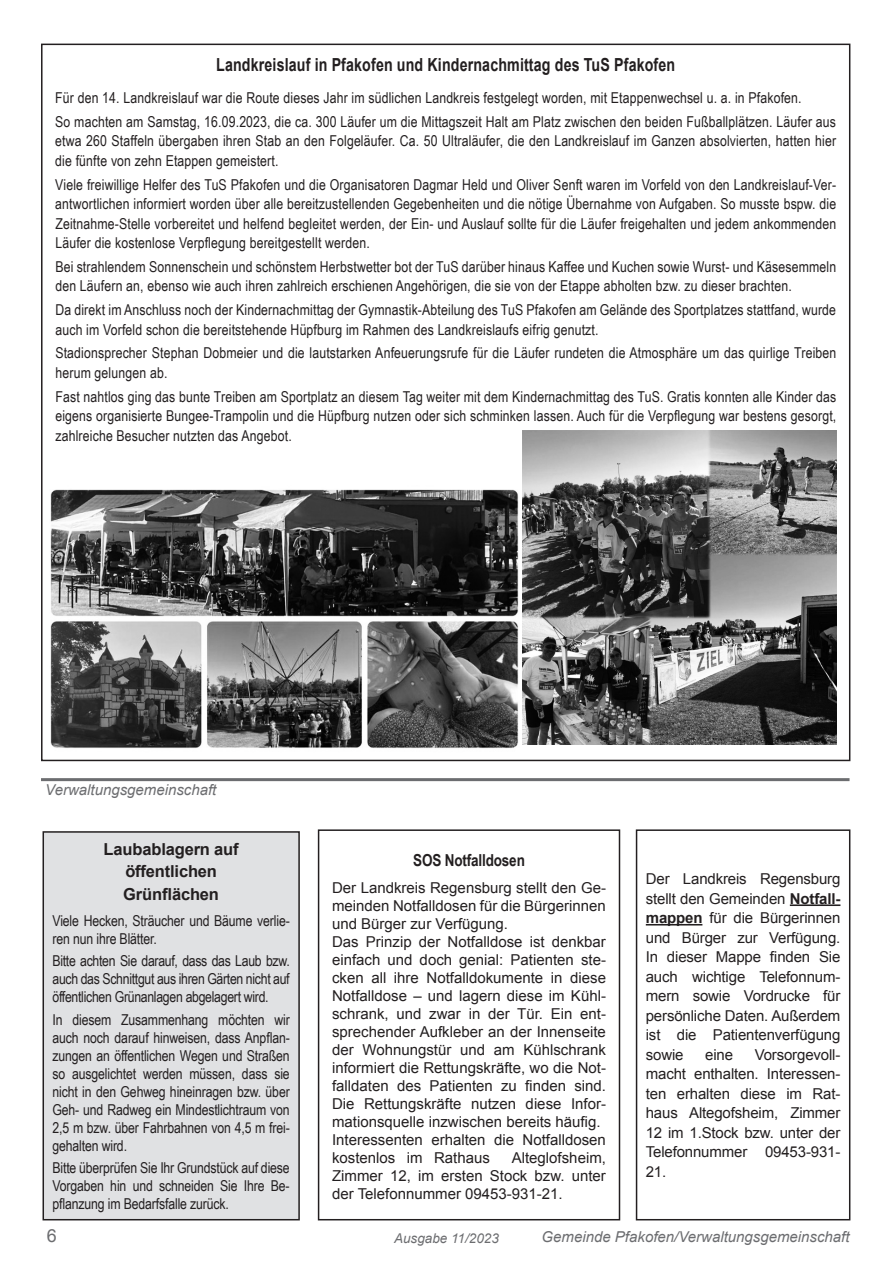
<style>
.page{position:relative;width:893px;height:1263px;background:#fff}
.page>*{position:absolute;margin:0;border:0;box-sizing:border-box;transform-origin:0 0}
.t1{font:700 18px "Arial";letter-spacing:.01em;color:#231f20;scale:.79 1}
.t2{font:18px "Arial";color:#6c6d70}
.t3{font:700 16.5px/22.5px "Arial";letter-spacing:-.01em;color:#231f20;text-align:center}
.t4{font:700 16.5px "Arial Narrow";letter-spacing:-.01em;color:#231f20}
.t5{font:15px/18px "Arial Narrow";letter-spacing:.01em;color:#231f20}
.t6{font:15px/18px "Arial";color:#231f20;text-align:justify}
.t7{font:italic 15px "Arial";color:#6c6d70}
.t8{font:15px/18px "Arial Narrow";letter-spacing:-.01em;color:#231f20}
.t9{font:italic 13.5px "Arial";color:#6c6d70}
.s1{font-weight:700}
</style>
<div class="page">
<hr style="left:790px;top:904px;width:50px;height:2px;background:#231f20">
<hr style="left:646px;top:924px;width:56px;height:1px;background:#231f20">
<div style="left:636px;top:829px;width:214px;height:391px;border:2px solid #231f20"></div>
<div style="left:318px;top:829px;width:302px;height:391px;border:2px solid #231f20"></div>
<img style="left:50px;top:489px;width:469px;height:260px">
<img style="left:522px;top:430px;width:315px;height:315px">
<hr style="left:41px;top:778px;width:808px;height:3px;background:#6c6d70">
<div style="left:43px;top:832px;width:256px;height:388px;background:#e0e1e3"></div>
<div style="left:43px;top:831px;width:257px;height:389px;border:2px solid #231f20"></div>
<p class="t1" style="left:216px;top:53px;width:582px">Landkreislauf in Pfakofen und Kindernachmittag des TuS Pfakofen</p>
<p class="t5" style="left:55px;top:86px;width:782px;line-height:23.7px">Für den 14. Landkreislauf war die Route dieses Jahr im südlichen Landkreis festgelegt worden, mit Etappenwechsel u. a. in Pfakofen.<br>So machten am Samstag, 16.09.2023, die ca. 300 Läufer um die Mittagszeit Halt am Platz zwischen den beiden Fußballplätzen. Läufer aus</p>
<p class="t5" style="left:55px;top:131px;width:782px;line-height:19.5px">etwa 260 Staffeln übergaben ihren Stab an den Folgeläufer. Ca. 50 Ultraläufer, die den Landkreislauf im Ganzen absolvierten, hatten hier die fünfte von zehn Etappen gemeistert.</p>
<p class="t5" style="left:55px;top:174px;width:782px;line-height:19.5px;text-align:justify">Viele freiwillige Helfer des TuS Pfakofen und die Organisatoren Dagmar Held und Oliver Senft waren im Vorfeld von den Landkreislauf-Ver&shy;antwortlichen informiert worden über alle bereitzustellenden Gegebenheiten und die nötige Übernahme von Aufgaben. So musste bspw. die Zeitnahme-Stelle vorbereitet und helfend begleitet werden, der Ein- und Auslauf sollte für die Läufer freigehalten und jedem ankommenden Läufer die kostenlose Verpflegung bereitgestellt werden.</p>
<p class="t5" style="left:55px;top:256px;width:782px;line-height:19.5px">Bei strahlendem Sonnenschein und schönstem Herbstwetter bot der TuS darüber hinaus Kaffee und Kuchen sowie Wurst- und Käsesemmeln den Läufern an, ebenso wie auch ihren zahlreich erschienen Angehörigen, die sie von der Etappe abholten bzw. zu dieser brachten.</p>
<p class="t5" style="left:55px;top:300px;width:782px;line-height:19.5px">Da direkt im Anschluss noch der Kindernachmittag der Gymnastik-Abteilung des TuS Pfakofen am Gelände des Sportplatzes stattfand, wurde auch im Vorfeld schon die bereitstehende Hüpfburg im Rahmen des Landkreislaufs eifrig genutzt.</p>
<p class="t5" style="left:55px;top:343px;width:782px;line-height:19.5px">Stadionsprecher Stephan Dobmeier und die lautstarken Anfeuerungsrufe für die Läufer rundeten die Atmosphäre um das quirlige Treiben herum gelungen ab.</p>
<p class="t5" style="left:55px;top:386px;width:782px;line-height:19.5px;text-align:justify">Fast nahtlos ging das bunte Treiben am Sportplatz an diesem Tag weiter mit dem Kindernachmittag des TuS. Gratis konnten alle Kinder das eigens organisierte Bungee-Trampolin und die Hüpfburg nutzen oder sich schminken lassen. Auch für die Verpflegung war bestens gesorgt, zahlreiche Besucher nutzten das Angebot.</p>
<p class="t7" style="left:45px;top:780px;width:173px">Verwaltungsgemeinschaft</p>
<p class="t3" style="left:104px;top:838px;width:137px">Laubablagern auf öffentlichen<br>Grünflächen</p>
<p class="t8" style="left:53px;top:911px;width:239px">Viele Hecken, Sträucher und Bäume verlie&shy;ren nun ihre Blätter.</p>
<p class="t5" style="left:53px;top:951px;width:239px;text-align:justify">Bitte achten Sie darauf, dass das Laub bzw. auch das Schnittgut aus ihren Gärten nicht auf öffentlichen Grünanlagen abgelagert wird.</p>
<p class="t5" style="left:52px;top:1010px;width:239px;text-align:justify">In diesem Zusammenhang möchten wir auch noch darauf hinweisen, dass Anpflan&shy;zungen an öffentlichen Wegen und Straßen so ausgelichtet werden müssen, dass sie nicht in den Gehweg hineinragen bzw. über Geh- und Radweg ein Mindestlichtraum von 2,5 m bzw. über Fahrbahnen von 4,5 m frei&shy;gehalten wird.</p>
<p class="t5" style="left:52px;top:1158px;width:239px;text-align:justify">Bitte überprüfen Sie Ihr Grundstück auf diese Vorgaben hin und schneiden Sie Ihre Be&shy;pflanzung im Bedarfsfalle zurück.</p>
<p class="t4" style="left:413px;top:848px;width:113px">SOS Notfalldosen</p>
<p class="t6" style="left:332px;top:879px;width:275px;text-align:left">Der Landkreis Regensburg stellt den Ge&shy;meinden Notfalldosen für die Bürgerinnen und Bürger zur Verfügung.<br>Das Prinzip der Notfalldose ist denkbar einfach und doch genial: Patienten ste&shy;cken all ihre Notfalldokumente in diese Notfalldose – und lagern diese im Kühl&shy;schrank, und zwar in der Tür. Ein ent&shy;sprechender Aufkleber an der Innenseite der Wohnungstür und am Kühlschrank informiert die Rettungskräfte, wo die Not&shy;falldaten des Patienten zu finden sind.<br>Die Rettungskräfte nutzen diese Infor&shy;mationsquelle inzwischen bereits häufig.<br>Interessenten erhalten die Notfalldosen kostenlos im Rathaus</p>
<p class="t6" style="left:332px;top:1149px;width:275px;text-indent:180px">Alteglofsheim, Zimmer 12, im ersten Stock bzw. unter der Telefonnummer 09453-931-21.</p>
<p class="t6" style="left:646px;top:869px;width:196px;line-height:19.5px">Der Landkreis Regensburg stellt den Gemeinden <span class="s1">Notfall&shy;mappen</span> für die Bürgerinnen und Bürger zur Verfügung.<br>In dieser Mappe finden Sie auch wichtige Telefonnum&shy;mern sowie Vordrucke für persönliche Daten. Außerdem ist die Patientenverfügung sowie</p>
<p class="t6" style="left:646px;top:1045px;width:196px;line-height:19.5px;text-indent:109px">Vorsorgevoll&shy;macht enthalten. Interessen&shy;ten erhalten diese im Rat&shy;haus Altegofsheim, Zimmer 12 im 1.Stock bzw. unter der Telefonnummer 09453-931- 21.</p>
<p class="t6" style="left:705px;top:1045px;width:29px">eine</p>
<p class="t2" style="left:47px;top:1224px;width:12px">6</p>
<p class="t9" style="left:394px;top:1229px;width:106px">Ausgabe 11/2023</p>
<p class="t7" style="left:542px;top:1227px;width:309px">Gemeinde Pfakofen/Verwaltungsgemeinschaft</p>
</div>
